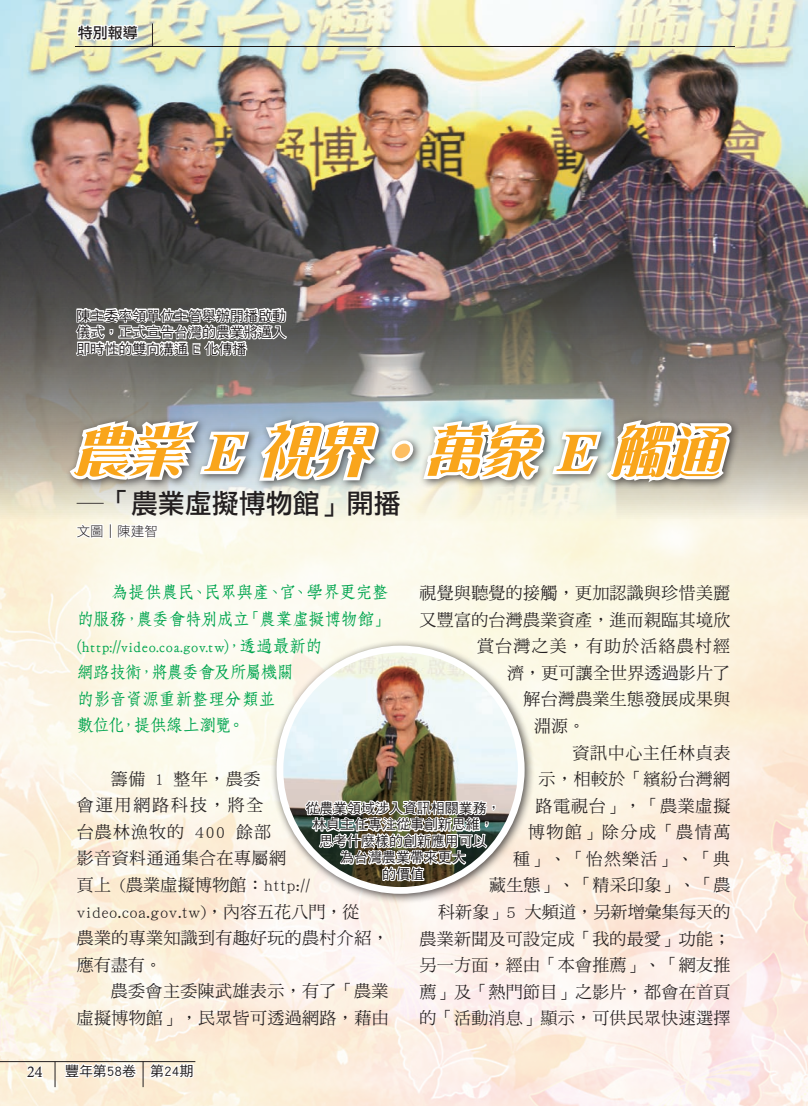
<style>
.page{position:relative;width:808px;height:1106px;background:#fff}
.page>*{position:absolute;margin:0;border:0;box-sizing:border-box;transform-origin:0 0}
.內文{font:italic 55.5px "DF Yea Song Std W9";color:#f9a51b}
.內文-2{font:27px "DF Li Hei Std W5";color:#231f20}
.內文-3{font:16.95px/26.5px "DF Ming Std W5";letter-spacing:.015em;color:#231f20;text-align:right}
.內文-4{font:16.95px/26.5px "DF Fang Song Std W6";letter-spacing:-.035em;color:#00a54f}
.內文-5{font:16.95px "DF Ming Std W5";letter-spacing:.07em;color:#231f20}
.正常{font:15px "DF Li Hei Std W5";color:#231f20}
.t1{font:15px "Calisto";color:#231f20}
.內文-6{font:13.95px/16.5px "DF Hei Std W5";color:#231f20;text-align:justify}
.正常-2{font:13.95px "DF Hei Std W5";color:#231f20}
.內文-7{font:13.5px "DF Li Hei Std W3";color:#231f20}
.s1{color:#fdbe62}
</style>
<div class="page">
<img style="left:0;top:533px;width:808px;height:573px">
<img style="left:0;top:0;width:808px;height:533px">
<div style="left:63px;top:414px;width:677px;height:76px;background:#231f20;opacity:.75"></div>
<svg style="left:66px;top:416px;width:670px;height:95px"></svg>
<svg style="left:74px;top:522px;width:31px;height:18px"></svg>
<svg style="left:116px;top:522px;width:43px;height:18px"></svg>
<svg style="left:24px;top:1062px;width:21px;height:17px"></svg>
<hr style="left:0;top:1061px;width:195px;height:1px;background:#231f20">
<svg style="left:55px;top:1061px;width:1px;height:26px"></svg>
<svg style="left:64px;top:1045px;width:131px;height:42px"></svg>
<svg style="left:76px;top:23px;width:64px;height:22px"></svg>
<svg style="left:152px;top:23px;width:1px;height:23px"></svg>
<hr style="left:75px;top:47px;width:660px;height:2px;background:#231f20;opacity:.3">
<svg style="left:74px;top:276px;width:214px;height:92px"></svg>
<div style="left:270px;top:639px;width:265px;height:265px;background:#231f20;opacity:.75"></div>
<img style="left:280px;top:649px;width:241px;height:241px;border-radius:121px">
<div style="left:276px;top:645px;width:249px;height:248px;border:7px solid #fff;border-radius:50%"></div>
<img style="left:304px;top:774px;width:193px;height:110px">
<p class="正常" style="left:78px;top:24px;width:61px">特別報導</p>
<p class="內文-6" style="left:77px;top:307px;width:211px">陳主委率領單位主管舉辦開播啟動儀式，正式宣告台灣的農業將邁入即時性的雙向溝通 E 化傳播</p>
<p class="內文" style="left:73px;top:421px;width:666px">農業 E 視界<span class="s1">‧</span>萬象 E 觸通</p>
<p class="內文-2" style="left:77px;top:489px;width:326px">─「農業虛擬博物館」開播</p>
<p class="內文-7" style="left:77px;top:524px;width:83px">文圖｜陳建智</p>
<p class="內文-4" style="left:77px;top:579px;width:313px;text-indent:34px">為提供農民、民眾與產、官、學界更完整的服務，農委會特別成立「農業虛擬博物館」(http://video.coa.gov.tw)，透過最新的<br>網路技術，將農委會及所屬機關<br>的影音資源重新整理分類並<br>數位化，提供線上瀏覽。</p>
<p class="內文-3" style="left:77px;top:765px;width:313px;text-align:left;text-indent:34px">籌備 1 整年，農委<br>會運用網路科技，將全<br>台農林漁牧的 400 餘部<br>影音資料通通集合在專屬網<br>頁上 (農業虛擬博物館：http:// video.coa.gov.tw)，內容五花八門，從<br>農業的專業知識到有趣好玩的農村介紹，應有盡有。</p>
<p class="內文-3" style="left:77px;top:977px;width:313px">農委會主委陳武雄表示，有了「農業<br>虛擬博物館」，民眾皆可透過網路，藉由</p>
<p class="內文-3" style="left:419px;top:579px;width:312px">視覺與聽覺的接觸，更加認識與珍惜美麗</p>
<p class="內文-3" style="left:419px;top:606px;width:312px">又豐富的台灣農業資產，進而親臨其境欣</p>
<p class="內文-5" style="left:477px;top:637px;width:255px">賞台灣之美，有助於活絡農村經</p>
<p class="內文-3" style="left:507px;top:659px;width:225px">濟，更可讓全世界透過影片了</p>
<p class="內文-3" style="left:524px;top:685px;width:208px">解台灣農業生態發展成果與</p>
<p class="內文-3" style="left:534px;top:712px;width:53px">淵源。</p>
<p class="內文-3" style="left:419px;top:739px;width:312px">資訊中心主任林貞表<br>示，相較於「繽紛台灣網<br>路電視台」，「農業虛擬<br>博物館」除分成「農情萬<br>種」、「怡然樂活」、「典<br>藏生態」、「精采印象」、「農<br>科新象」5 大頻道，另新增彙集每天的農業新聞及可設定成「我的最愛」功能；另一方面，經由「本會推薦」、「網友推薦」及「熱門節目」之影片，都會在首頁的「活動消息」顯示，可供民眾快速選擇</p>
<p class="內文-6" style="left:305px;top:799px;width:197px;text-align:center">從農業領域涉入資訊相關業務，林貞主任專注從事創新思維，</p>
<p class="內文-6" style="left:319px;top:832px;width:169px">思考什麼樣的創新應用可以</p>
<p class="內文-6" style="left:340px;top:849px;width:127px">為台灣農業帶來更大</p>
<p class="內文-6" style="left:382px;top:865px;width:43px">的價值</p>
<p class="t1" style="left:27px;top:1063px;width:17px">24</p>
<p class="正常-2" style="left:65px;top:1063px;width:130px">豐年第58卷　第24期</p>
</div>
